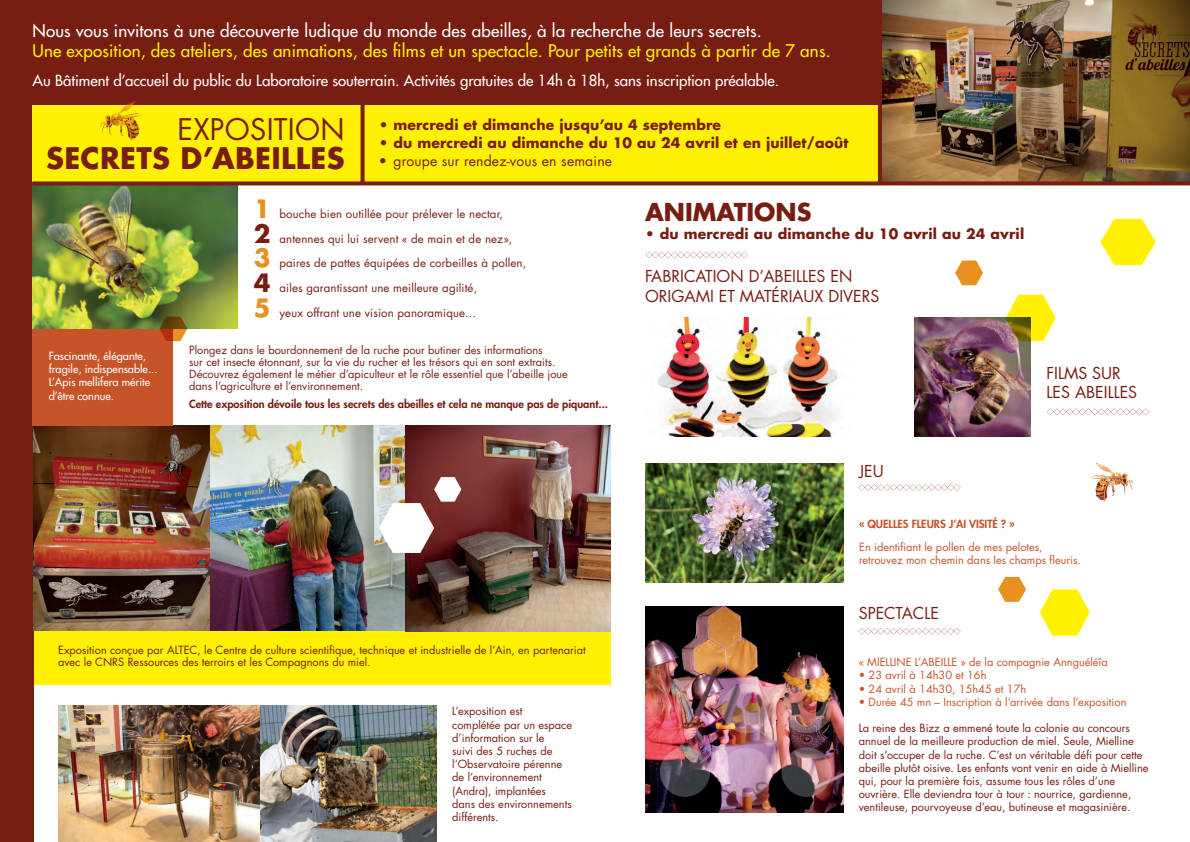
<style>
.page{position:relative;width:1190px;height:842px;background:#fff}
.page>*{position:absolute;margin:0;border:0;box-sizing:border-box;transform-origin:0 0}
.t1{font:700 29px "Futura LT Pro";letter-spacing:.01em;color:#781d12}
.t2{font:29px "Futura LT Pro";letter-spacing:.01em;color:#781d12}
.t3{font:700 24px "Futura LT Pro";color:#781d12}
.t4{font:500 17px "Futura LT Pro";letter-spacing:.01em;color:#fff101}
.t5{font:500 17px "Futura LT Pro";letter-spacing:.01em;color:#fff}
.t6{font:16px/19.2px "Futura LT Pro";color:#781d12}
.t7{font:500 15px "Futura LT Pro";color:#fff}
.t8{font:700 14px "Futura LT Pro";letter-spacing:.01em;color:#781d12}
.t9{font:14px "Futura LT Pro";letter-spacing:.01em;color:#781d12}
.t10{font:11.5px/24.6px "Futura LT Pro";letter-spacing:.01em;color:#781d12}
.t11{font:11px/13.2px "Futura LT Pro";color:#781d12}
.t12{font:11px/13.2px "Futura LT Pro";color:#c65428}
.t13{font:500 11px/13.2px "Futura LT Pro";color:#fff}
.t14{font:800 11px "Futura LT Pro";color:#781d12}
.t15{font:800 11px "Futura LT Pro";color:#c65428}
.s1{font-weight:700;font-size:24.6px;color:#e89121}
.s2{font-weight:700;font-size:24.6px}
</style>
<div class="page">
<div style="left:33px;top:631px;width:577px;height:53px;background:#fff101"></div>
<div style="left:0;top:0;width:33px;height:842px;background:#781d12"></div>
<div style="left:26px;top:0;width:1163px;height:105px;background:#781d12"></div>
<div style="left:33px;top:105px;width:1156px;height:76px;background:#fff101"></div>
<img style="left:33px;top:185px;width:204px;height:144px">
<img style="left:658px;top:317px;width:180px;height:120px">
<img style="left:209px;top:425px;width:401px;height:206px">
<img style="left:33px;top:425px;width:176px;height:206px">
<img style="left:58px;top:705px;width:378px;height:137px">
<img style="left:914px;top:317px;width:116px;height:120px">
<img style="left:645px;top:463px;width:198px;height:120px">
<img style="left:645px;top:606px;width:198px;height:206px">
<div style="left:33px;top:329px;width:140px;height:96px;background:#c65428"></div>
<svg style="left:360px;top:105px;width:4px;height:76px"></svg>
<svg style="left:100px;top:101px;width:43px;height:39px"></svg>
<svg style="left:1089px;top:463px;width:44px;height:39px"></svg>
<svg style="left:1005px;top:295px;width:50px;height:46px"></svg>
<svg style="left:1040px;top:589px;width:49px;height:47px"></svg>
<svg style="left:1100px;top:219px;width:55px;height:46px"></svg>
<svg style="left:955px;top:260px;width:28px;height:25px"></svg>
<svg style="left:998px;top:577px;width:28px;height:25px"></svg>
<svg style="left:159px;top:317px;width:28px;height:24px"></svg>
<svg style="left:379px;top:477px;width:82px;height:76px"></svg>
<svg style="left:1047px;top:408px;width:102px;height:7px"></svg>
<svg style="left:858px;top:628px;width:102px;height:7px"></svg>
<svg style="left:858px;top:484px;width:102px;height:7px"></svg>
<svg style="left:646px;top:252px;width:101px;height:6px"></svg>
<img style="left:882px;top:0;width:307px;height:181px">
<svg style="left:33px;top:181px;width:1156px;height:4px;background:#833011"></svg>
<hr style="left:878px;top:0;width:4px;height:183px;background:#781d12">
<h3 class="t5" style="left:33px;top:18px;width:730px">Nous vous invitons à une découverte ludique du monde des abeilles, à la recherche de leurs secrets.</h3>
<h3 class="t4" style="left:33px;top:38px;width:799px">Une exposition, des ateliers, des animations, des films et un spectacle. Pour petits et grands à partir de 7 ans.</h3>
<h3 class="t7" style="left:33px;top:69px;width:748px">Au Bâtiment d’accueil du public du Laboratoire souterrain. Activités gratuites de 14h à 18h, sans inscription préalable.</h3>
<h1 class="t2" style="left:177px;top:109px;width:168px">EXPOSITION</h1>
<h1 class="t1" style="left:46px;top:136px;width:300px">SECRETS D’ABEILLES</h1>
<p class="t8" style="left:379px;top:114px;width:343px">• mercredi et dimanche jusqu’au 4 septembre</p>
<p class="t8" style="left:379px;top:132px;width:471px">• du mercredi au dimanche du 10 au 24 avril et en juillet/août</p>
<p class="t9" style="left:379px;top:152px;width:235px">• groupe sur rendez-vous en semaine</p>
<h2 class="t3" style="left:645px;top:194px;width:168px">ANIMATIONS</h2>
<p class="t8" style="left:645px;top:223px;width:380px">• du mercredi au dimanche du 10 avril au 24 avril</p>
<p class="t10" style="left:254px;top:202px;width:274px"><span class="s1">1</span> bouche bien outillée pour prélever le nectar,<br><span class="s2">2</span> antennes qui lui servent « de main et de nez», <span class="s1">3</span> paires de pattes équipées de corbeilles à pollen, <span class="s2">4</span> ailes garantissant une meilleure agilité,<br><span class="s1">5</span> yeux offrant une vision panoramique...</p>
<h3 class="t6" style="left:645px;top:267px;width:236px">FABRICATION D’ABEILLES EN<br>ORIGAMI ET MATÉRIAUX DIVERS</h3>
<p class="t13" style="left:49px;top:349px;width:110px">Fascinante, élégante, fragile, indispensable...<br>L’Apis mellifera mérite d’être connue.</p>
<p class="t11" style="left:189px;top:343px;width:380px;line-height:12px">Plongez dans le bourdonnement de la ruche pour butiner des informations<br>sur cet insecte étonnant, sur la vie du rucher et les trésors qui en sont extraits.<br>Découvrez également le métier d’apiculteur et le rôle essentiel que l’abeille joue dans l’agriculture et l’environnement.</p>
<p class="t14" style="left:189px;top:395px;width:420px">Cette exposition dévoile tous les secrets des abeilles et cela ne manque pas de piquant...</p>
<h3 class="t6" style="left:1046px;top:363px;width:92px">FILMS SUR<br>LES ABEILLES</h3>
<p class="t11" style="left:58px;top:644px;width:529px;line-height:12px">Exposition conçue par ALTEC, le Centre de culture scientifique, technique et industrielle de l’Ain, en partenariat avec le CNRS Ressources des terroirs et les Compagnons du miel.</p>
<p class="t11" style="left:452px;top:705px;width:121px">L’exposition est complétée par un espace d’information sur le<br>suivi des 5 ruches de l’Observatoire pérenne de l’environnement (Andra), implantées<br>dans des environnements différents.</p>
<h3 class="t6" style="left:859px;top:461px;width:26px">JEU</h3>
<p class="t15" style="left:859px;top:515px;width:157px">« QUELLES FLEURS J’AI VISITÉ ? »</p>
<p class="t12" style="left:859px;top:540px;width:223px">En identifiant le pollen de mes pelotes, retrouvez mon chemin dans les champs fleuris.</p>
<h3 class="t6" style="left:858px;top:604px;width:82px">SPECTACLE</h3>
<p class="t12" style="left:858px;top:655px;width:251px">« MIELLINE L’ABEILLE » de la compagnie Annguéléîa</p>
<p class="t12" style="left:858px;top:669px;width:129px">• 23 avril à 14h30 et 16h</p>
<p class="t12" style="left:858px;top:682px;width:169px">• 24 avril à 14h30, 15h45 et 17h</p>
<p class="t12" style="left:858px;top:695px;width:269px">• Durée 45 mn – Inscription à l’arrivée dans l’exposition</p>
<p class="t11" style="left:858px;top:721px;width:291px">La reine des Bizz a emmené toute la colonie au concours annuel de la meilleure production de miel. Seule, Mielline doit s’occuper de la ruche. C’est un véritable défi pour cette abeille plutôt oisive. Les enfants vont venir en aide à Mielline qui, pour la première fois, assume tous les rôles d’une ouvrière. Elle deviendra tour à tour : nourrice, gardienne, ventileuse, pourvoyeuse d’eau, butineuse et magasinière.</p>
</div>
